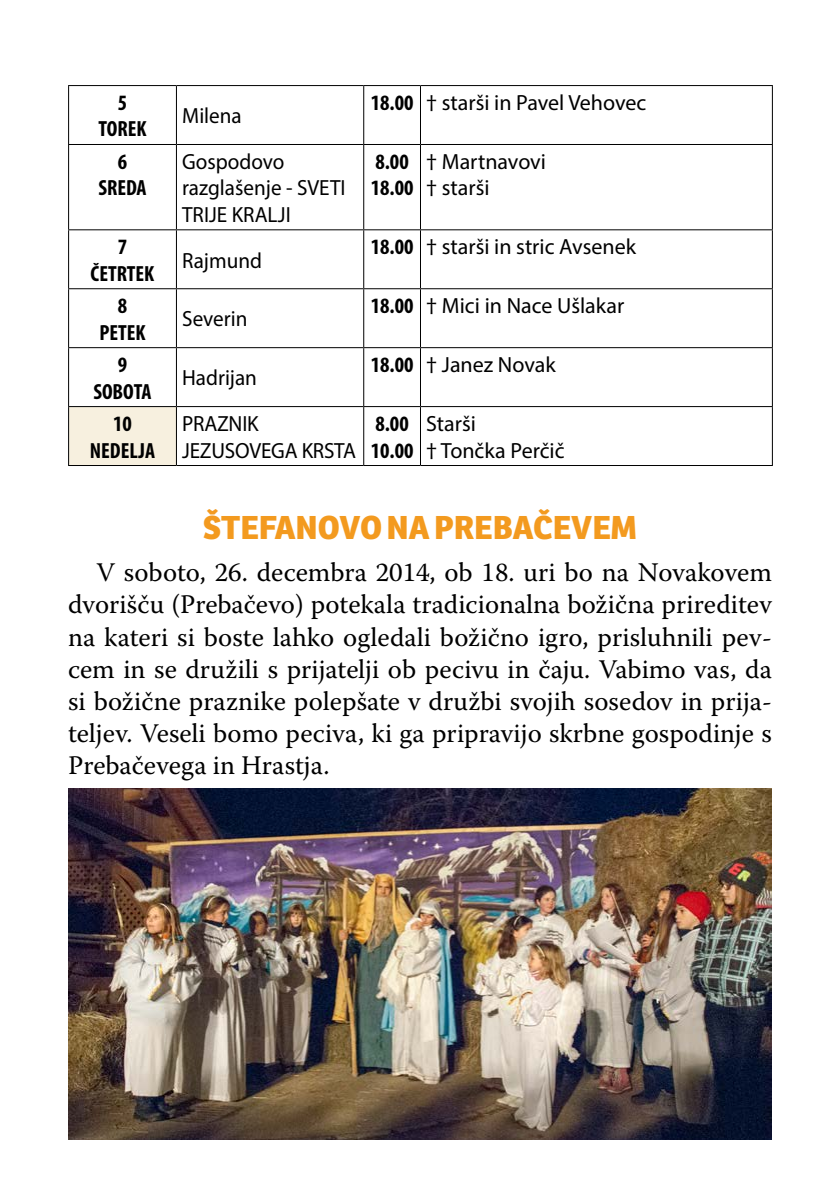
<style>
.page{position:relative;width:840px;height:1191px;background:#fff}
.page>*{position:absolute;margin:0;border:0;box-sizing:border-box;transform-origin:0 0}
._2_Naslov{font:800 32px "Ronnia";color:#f39a1f}
._3_Besedilo{font:26.8px/32.2px "Warnock Pro";color:#000;text-align:justify}
.G2_Tabela_besedilo{font:22px "Myriad Pro";color:#000}
.G2_Tabela_besedilo-2{font:22px/26.4px "Myriad Pro";color:#000;scale:.96 1}
.G3_DAN{font:700 condensed 22px "Myriad Pro";color:#000}
</style>
<div class="page">
<svg style="left:69px;top:86px;width:702px;height:320px"></svg>
<div style="left:69px;top:406px;width:107px;height:59px;background:#f7f0df"></div>
<hr style="left:68px;top:85px;width:108px;height:1px;background:#000">
<hr style="left:176px;top:85px;width:187px;height:1px;background:#000">
<hr style="left:176px;top:86px;width:1px;height:58px;background:#000">
<hr style="left:363px;top:85px;width:57px;height:1px;background:#000">
<hr style="left:363px;top:86px;width:1px;height:58px;background:#000">
<hr style="left:420px;top:85px;width:352px;height:1px;background:#000">
<hr style="left:420px;top:86px;width:1px;height:58px;background:#000">
<hr style="left:68px;top:144px;width:108px;height:1px;background:#000">
<hr style="left:176px;top:144px;width:187px;height:1px;background:#000">
<hr style="left:176px;top:145px;width:1px;height:84px;background:#000">
<hr style="left:363px;top:144px;width:57px;height:1px;background:#000">
<hr style="left:363px;top:145px;width:1px;height:84px;background:#000">
<hr style="left:420px;top:144px;width:352px;height:1px;background:#000">
<hr style="left:420px;top:145px;width:1px;height:84px;background:#000">
<hr style="left:68px;top:229px;width:108px;height:1px;background:#000">
<hr style="left:176px;top:229px;width:187px;height:1px;background:#000">
<hr style="left:176px;top:230px;width:1px;height:58px;background:#000">
<hr style="left:363px;top:229px;width:57px;height:1px;background:#000">
<hr style="left:363px;top:230px;width:1px;height:58px;background:#000">
<hr style="left:420px;top:229px;width:352px;height:1px;background:#000">
<hr style="left:420px;top:230px;width:1px;height:58px;background:#000">
<hr style="left:68px;top:288px;width:108px;height:1px;background:#000">
<hr style="left:176px;top:288px;width:187px;height:1px;background:#000">
<hr style="left:176px;top:289px;width:1px;height:58px;background:#000">
<hr style="left:363px;top:288px;width:57px;height:1px;background:#000">
<hr style="left:363px;top:289px;width:1px;height:58px;background:#000">
<hr style="left:420px;top:288px;width:352px;height:1px;background:#000">
<hr style="left:420px;top:289px;width:1px;height:58px;background:#000">
<hr style="left:68px;top:347px;width:108px;height:1px;background:#000">
<hr style="left:176px;top:347px;width:187px;height:1px;background:#000">
<hr style="left:176px;top:348px;width:1px;height:58px;background:#000">
<hr style="left:363px;top:347px;width:57px;height:1px;background:#000">
<hr style="left:363px;top:348px;width:1px;height:58px;background:#000">
<hr style="left:420px;top:347px;width:352px;height:1px;background:#000">
<hr style="left:420px;top:348px;width:1px;height:58px;background:#000">
<hr style="left:363px;top:407px;width:1px;height:58px;background:#000">
<hr style="left:420px;top:407px;width:1px;height:58px;background:#000">
<hr style="left:176px;top:406px;width:187px;height:1px;background:#000">
<hr style="left:363px;top:406px;width:57px;height:1px;background:#000">
<hr style="left:420px;top:406px;width:352px;height:1px;background:#000">
<hr style="left:68px;top:86px;width:1px;height:58px;background:#000">
<hr style="left:771px;top:86px;width:1px;height:58px;background:#000">
<hr style="left:68px;top:145px;width:1px;height:84px;background:#000">
<hr style="left:771px;top:145px;width:1px;height:84px;background:#000">
<hr style="left:68px;top:230px;width:1px;height:58px;background:#000">
<hr style="left:771px;top:230px;width:1px;height:58px;background:#000">
<hr style="left:68px;top:289px;width:1px;height:58px;background:#000">
<hr style="left:771px;top:289px;width:1px;height:58px;background:#000">
<hr style="left:68px;top:348px;width:1px;height:58px;background:#000">
<hr style="left:771px;top:348px;width:1px;height:58px;background:#000">
<hr style="left:771px;top:407px;width:1px;height:58px;background:#000">
<hr style="left:176px;top:465px;width:187px;height:1px;background:#000">
<hr style="left:363px;top:465px;width:57px;height:1px;background:#000">
<hr style="left:420px;top:465px;width:352px;height:1px;background:#000">
<hr style="left:68px;top:406px;width:108px;height:1px;background:#000">
<hr style="left:68px;top:407px;width:1px;height:58px;background:#000">
<hr style="left:176px;top:407px;width:1px;height:58px;background:#000">
<hr style="left:68px;top:465px;width:108px;height:1px;background:#000">
<img style="left:68px;top:788px;width:703px;height:352px">
<p class="G3_DAN" style="left:118px;top:89px;width:11px">5</p>
<p class="G3_DAN" style="left:98px;top:115px;width:50px">TOREK</p>
<p class="G3_DAN" style="left:118px;top:148px;width:11px">6</p>
<p class="G3_DAN" style="left:98px;top:174px;width:50px">SREDA</p>
<p class="G2_Tabela_besedilo-2" style="left:182px;top:102px;width:64px">Milena</p>
<p class="G3_DAN" style="left:370px;top:89px;width:44px">18.00</p>
<p class="G2_Tabela_besedilo" style="left:426px;top:89px;width:221px">† starši in Pavel Vehovec</p>
<p class="G2_Tabela_besedilo-2" style="left:182px;top:148px;width:172px">Gospodovo razglašenje - SVETI<br>TRIJE KRALJI</p>
<p class="G3_DAN" style="left:375px;top:148px;width:35px">8.00</p>
<p class="G3_DAN" style="left:370px;top:174px;width:44px">18.00</p>
<p class="G2_Tabela_besedilo" style="left:426px;top:148px;width:121px">† Martnavovi</p>
<p class="G2_Tabela_besedilo" style="left:426px;top:174px;width:65px">† starši</p>
<p class="G3_DAN" style="left:118px;top:233px;width:11px">7</p>
<p class="G3_DAN" style="left:91px;top:260px;width:65px">ČETRTEK</p>
<p class="G2_Tabela_besedilo-2" style="left:182px;top:247px;width:85px">Rajmund</p>
<p class="G3_DAN" style="left:118px;top:292px;width:11px">8</p>
<p class="G3_DAN" style="left:99px;top:318px;width:48px">PETEK</p>
<p class="G3_DAN" style="left:118px;top:351px;width:11px">9</p>
<p class="G3_DAN" style="left:93px;top:377px;width:60px">SOBOTA</p>
<p class="G2_Tabela_besedilo-2" style="left:182px;top:305px;width:70px">Severin</p>
<p class="G2_Tabela_besedilo-2" style="left:182px;top:364px;width:79px">Hadrijan</p>
<p class="G3_DAN" style="left:370px;top:233px;width:44px">18.00</p>
<p class="G2_Tabela_besedilo" style="left:426px;top:233px;width:211px">† starši in stric Avsenek</p>
<p class="G3_DAN" style="left:370px;top:292px;width:44px">18.00</p>
<p class="G2_Tabela_besedilo" style="left:426px;top:292px;width:200px">† Mici in Nace Ušlakar</p>
<p class="G3_DAN" style="left:370px;top:351px;width:44px">18.00</p>
<p class="G2_Tabela_besedilo" style="left:426px;top:351px;width:131px">† Janez Novak</p>
<p class="G3_DAN" style="left:113px;top:410px;width:20px">10</p>
<p class="G3_DAN" style="left:90px;top:436px;width:67px">NEDELJA</p>
<p class="G2_Tabela_besedilo-2" style="left:182px;top:410px;width:182px">PRAZNIK<br>JEZUSOVEGA KRSTA</p>
<p class="G3_DAN" style="left:375px;top:410px;width:35px">8.00</p>
<p class="G3_DAN" style="left:370px;top:436px;width:44px">10.00</p>
<p class="G2_Tabela_besedilo" style="left:426px;top:410px;width:51px">Starši</p>
<p class="G2_Tabela_besedilo" style="left:426px;top:436px;width:140px">† Tončka Perčič</p>
<p class="_2_Naslov" style="left:203px;top:507px;width:435px">ŠTEFANOVO NA PREBAČEVEM</p>
<p class="_3_Besedilo" style="left:68px;top:556px;width:705px;text-indent:28px">V soboto, 26. decembra 2014, ob 18. uri bo na Novakovem dvorišču (Prebačevo) potekala tradicionalna božična prireditev na kateri si boste lahko ogledali božično igro, prisluhnili pev&shy;cem in se družili s prijatelji ob pecivu in čaju. Vabimo vas, da si božične praznike polepšate v družbi svojih sosedov in prija&shy;teljev. Veseli bomo peciva, ki ga pripravijo skrbne gospodinje s Prebačevega in Hrastja.</p>
</div>
